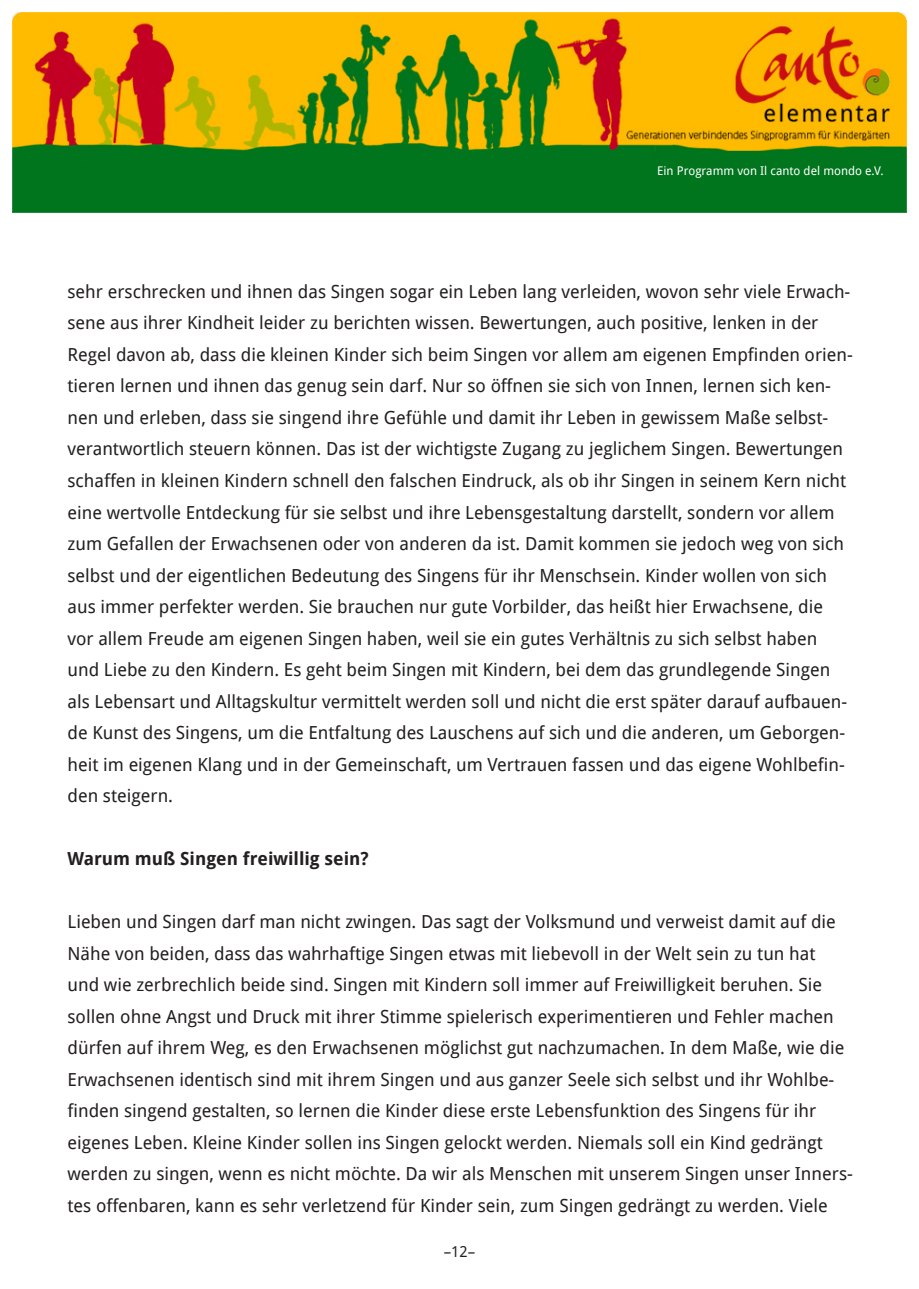
<style>
.page{position:relative;width:919px;height:1289px;background:#fff}
.page>*{position:absolute;margin:0;border:0;box-sizing:border-box;transform-origin:0 0}
.t1{font:18px/31.5px "Droid Sans";color:#231f20}
.t2{font:700 18px "Droid Sans";color:#231f20}
.t3{font:15px "Droid Sans";color:#231f20}
.t4{font:12px "Droid Sans";color:#fff}
</style>
<div class="page">
<img style="left:13px;top:13px;width:893px;height:199px">
<p class="t4" style="left:657px;top:162px;width:228px">Ein Programm von Il canto del mondo e.V.</p>
<p class="t1" style="left:67px;top:275px;width:786px">sehr erschrecken und ihnen das Singen sogar ein Leben lang verleiden, wovon sehr viele Erwach&shy;sene aus ihrer Kindheit leider zu berichten wissen. Bewertungen, auch positive, lenken in der Regel davon ab, dass die kleinen Kinder sich beim Singen vor allem am eigenen Empfinden orien&shy;tieren lernen und ihnen das genug sein darf. Nur so öffnen sie sich von Innen, lernen sich ken&shy;nen und erleben, dass sie singend ihre Gefühle und damit ihr Leben in gewissem Maße selbst&shy;verantwortlich steuern können. Das ist der wichtigste Zugang zu jeglichem Singen. Bewertungen schaffen in kleinen Kindern schnell den falschen Eindruck, als ob ihr Singen in seinem Kern nicht eine wertvolle Entdeckung für sie selbst und ihre Lebensgestaltung darstellt, sondern vor allem zum Gefallen der Erwachsenen oder von anderen da ist. Damit kommen sie jedoch weg von sich selbst und der eigentlichen Bedeutung des Singens für ihr Menschsein. Kinder wollen von sich aus immer perfekter werden. Sie brauchen nur gute Vorbilder, das heißt hier Erwachsene, die vor allem Freude am eigenen Singen haben, weil sie ein gutes Verhältnis zu sich selbst haben und Liebe zu den Kindern. Es geht beim Singen mit Kindern, bei dem das grundlegende Singen als Lebensart und Alltagskultur vermittelt werden soll und nicht die erst später darauf aufbauen&shy;de Kunst des Singens, um die Entfaltung des Lauschens auf sich und die anderen, um Geborgen&shy;heit im eigenen Klang und in der Gemeinschaft, um Vertrauen fassen und das eigene Wohlbefin&shy;den steigern.</p>
<p class="t2" style="left:67px;top:846px;width:303px">Warum muß Singen freiwillig sein?</p>
<p class="t1" style="left:67px;top:905px;width:786px">Lieben und Singen darf man nicht zwingen. Das sagt der Volksmund und verweist damit auf die Nähe von beiden, dass das wahrhaftige Singen etwas mit liebevoll in der Welt sein zu tun hat<br>und wie zerbrechlich beide sind. Singen mit Kindern soll immer auf Freiwilligkeit beruhen. Sie sollen ohne Angst und Druck mit ihrer Stimme spielerisch experimentieren und Fehler machen dürfen auf ihrem Weg, es den Erwachsenen möglichst gut nachzumachen. In dem Maße, wie die Erwachsenen identisch sind mit ihrem Singen und aus ganzer Seele sich selbst und ihr Wohlbe&shy;finden singend gestalten, so lernen die Kinder diese erste Lebensfunktion des Singens für ihr eigenes Leben. Kleine Kinder sollen ins Singen gelockt werden. Niemals soll ein Kind gedrängt werden zu singen, wenn es nicht möchte. Da wir als Menschen mit unserem Singen unser Inners&shy;tes offenbaren, kann es sehr verletzend für Kinder sein, zum Singen gedrängt zu werden. Viele</p>
<p class="t3" style="left:443px;top:1241px;width:33px">–12–</p>
</div>
